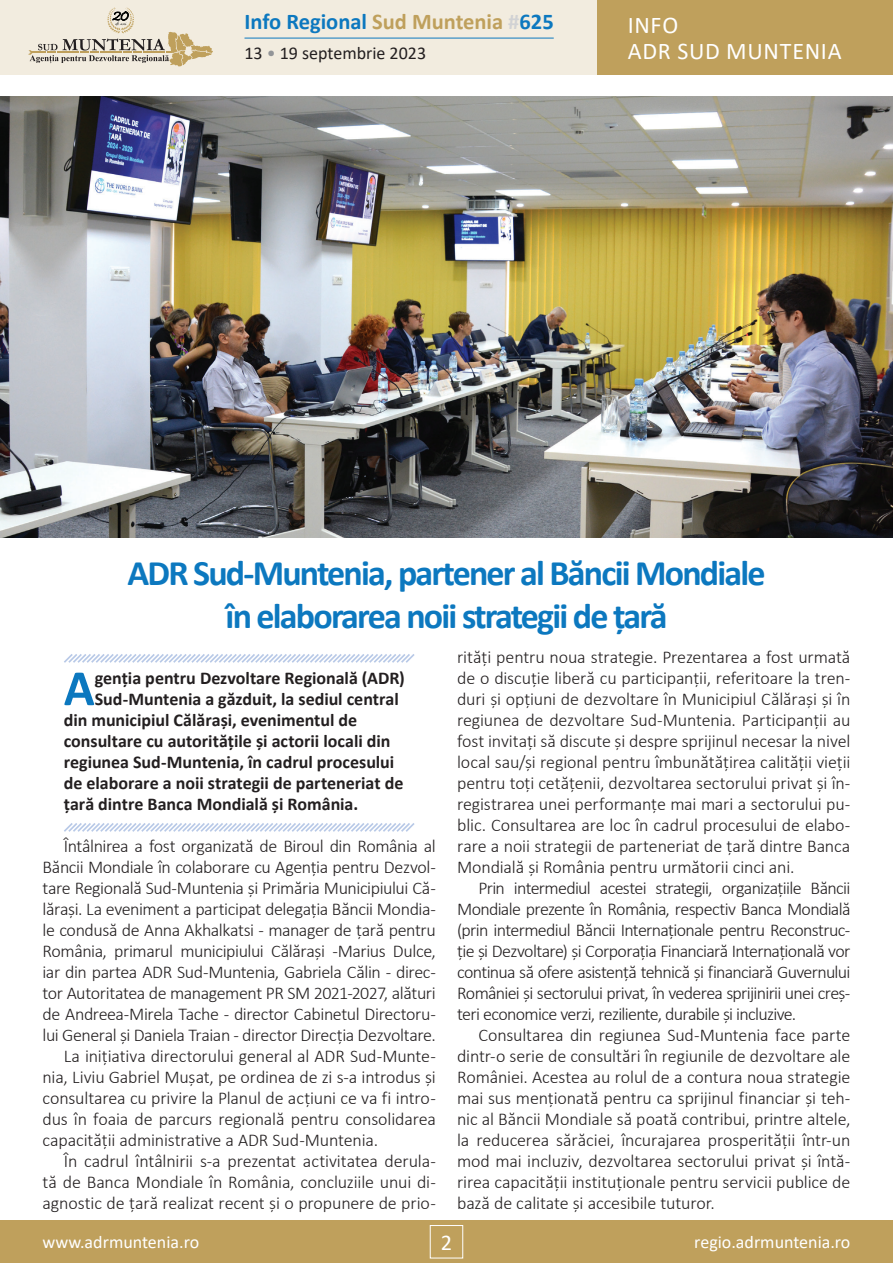
<style>
.page{position:relative;width:893px;height:1263px;background:#fff}
.page>*{position:absolute;margin:0;border:0;box-sizing:border-box;transform-origin:0 0}
.t1{font:700 51.15px "Calibri";color:#0c78bf}
.t2{font:700 36px/43.2px "Calibri";letter-spacing:-.05em;color:#0c78bf;text-align:center}
.t3{font:24px/25.5px "Calibri";letter-spacing:.03em;color:#fff}
.t4{font:700 22.5px "Calibri";color:#0c78bf}
.t5{font:22.5px "Calibri";color:#fff}
.t6{font:300 18px/21px "Calibri";letter-spacing:-.015em;color:#231f20;text-align:justify}
.t7{font:700 18px "Calibri";color:#231f20}
.t8{font:18px "Calibri";color:#fff}
.t9{font:18px "Calibri";color:#231f20}
.s1{color:#bfa05c}
.s2{color:#d1d2d4}
.s3{color:#939598}
</style>
<div class="page">
<div style="left:0;top:1220px;width:893px;height:43px;background:#bfa05c"></div>
<div style="left:430px;top:1225px;width:33px;height:33px;border:1px solid #fff"></div>
<div style="left:0;top:0;width:893px;height:75px;background:#f2ecdf"></div>
<div style="left:597px;top:0;width:296px;height:75px;background:#bfa05c"></div>
<hr style="left:244px;top:38px;width:310px;height:1px;background:#0c78bf">
<svg style="left:29px;top:8px;width:184px;height:58px"></svg>
<svg style="left:64px;top:654px;width:351px;height:9px"></svg>
<svg style="left:64px;top:823px;width:351px;height:9px"></svg>
<img style="left:0;top:96px;width:893px;height:441px">
<p class="t4" style="left:244px;top:6px;width:311px">Info Regional <span class="s1">Sud Muntenia</span> <span class="s2">#</span>625</p>
<p class="t9" style="left:244px;top:41px;width:183px">13 <span class="s3">•</span> 19 septembrie 2023</p>
<h3 class="t3" style="left:628px;top:12px;width:216px">INFO<br>ADR SUD MUNTENIA</h3>
<h2 class="t2" style="left:127px;top:551px;width:640px">ADR Sud-Muntenia, partener al Băncii Mondiale în elaborarea noii strategii de țară</h2>
<h1 class="t1" style="left:64px;top:652px;width:32px">A</h1>
<p class="t7" style="left:95px;top:665px;width:312px">genția pentru Dezvoltare Regională (ADR)</p>
<p class="t7" style="left:95px;top:686px;width:306px">Sud-Muntenia a găzduit, la sediul central</p>
<p class="t7" style="left:64px;top:707px;width:295px">din municipiul Călărași, evenimentul de</p>
<p class="t7" style="left:64px;top:728px;width:328px">consultare cu autoritățile și actorii locali din</p>
<p class="t7" style="left:64px;top:749px;width:332px">regiunea Sud-Muntenia, în cadrul procesului</p>
<p class="t7" style="left:64px;top:770px;width:341px">de elaborare a noii strategii de parteneriat de</p>
<p class="t7" style="left:64px;top:791px;width:296px">țară dintre Banca Mondială și România.</p>
<p class="t6" style="left:64px;top:835px;width:374px">Întâlnirea a fost organizată de Biroul din România al</p>
<p class="t6" style="left:43px;top:856px;width:395px">Băncii Mondiale în colaborare cu Agenția pentru Dezvol-</p>
<p class="t6" style="left:43px;top:877px;width:395px">tare Regională Sud-Muntenia și Primăria Municipiului Că-</p>
<p class="t6" style="left:43px;top:898px;width:395px">lărași. La eveniment a participat delegația Băncii Mondia-</p>
<p class="t6" style="left:43px;top:919px;width:395px">le condusă de Anna Akhalkatsi - manager de țară pentru</p>
<p class="t6" style="left:43px;top:940px;width:395px">România, primarul municipiului Călărași -Marius Dulce,</p>
<p class="t6" style="left:43px;top:961px;width:395px">iar din partea ADR Sud-Muntenia, Gabriela Călin - direc-</p>
<p class="t6" style="left:43px;top:982px;width:395px">tor Autoritatea de management PR SM 2021-2027, alături</p>
<p class="t6" style="left:43px;top:1003px;width:395px">de Andreea-Mirela Tache - director Cabinetul Directoru-</p>
<p class="t6" style="left:43px;top:1024px;width:395px">lui General și Daniela Traian - director Direcția Dezvoltare.</p>
<p class="t6" style="left:64px;top:1045px;width:374px">La inițiativa directorului general al ADR Sud-Munte-</p>
<p class="t6" style="left:43px;top:1066px;width:395px">nia, Liviu Gabriel Mușat, pe ordinea de zi s-a introdus și</p>
<p class="t6" style="left:43px;top:1087px;width:395px">consultarea cu privire la Planul de acțiuni ce va fi intro-</p>
<p class="t6" style="left:43px;top:1108px;width:395px">dus în foaia de parcurs regională pentru consolidarea</p>
<p class="t6" style="left:43px;top:1129px;width:337px">capacității administrative a ADR Sud-Muntenia.</p>
<p class="t6" style="left:64px;top:1150px;width:374px">În cadrul întâlnirii s-a prezentat activitatea derula-</p>
<p class="t6" style="left:43px;top:1171px;width:395px">tă de Banca Mondiale în România, concluziile unui di-</p>
<p class="t6" style="left:43px;top:1192px;width:395px">agnostic de țară realizat recent și o propunere de prio-</p>
<p class="t6" style="left:457px;top:646px;width:395px">rități pentru noua strategie. Prezentarea a fost urmată de o discuție liberă cu participanții, referitoare la tren&shy;duri și opțiuni de dezvoltare în Municipiul Călărași și în regiunea de dezvoltare Sud-Muntenia. Participanții au fost invitați să discute și despre sprijinul necesar la nivel local sau/și regional pentru îmbunătățirea calității vieții pentru toți cetățenii, dezvoltarea sectorului privat și în&shy;registrarea unei performanțe mai mari a sectorului pu&shy;blic. Consultarea are loc în cadrul procesului de elabo&shy;rare a noii strategii de parteneriat de țară dintre Banca Mondială și România pentru următorii cinci ani.</p>
<p class="t6" style="left:457px;top:878px;width:395px;text-indent:21px">Prin intermediul acestei strategii, organizațiile Băncii Mondiale prezente în România, respectiv Banca Mondială (prin intermediul Băncii Internaționale pentru Reconstruc&shy;ție și Dezvoltare) și Corporația Financiară Internațională vor continua să ofere asistență tehnică și financiară Guvernului României și sectorului privat, în vederea sprijinirii unei creș&shy;teri economice verzi, reziliente, durabile și incluzive.</p>
<p class="t6" style="left:457px;top:1025px;width:395px;text-indent:21px">Consultarea din regiunea Sud-Muntenia face parte dintr-o serie de consultări în regiunile de dezvoltare ale României. Acestea au rolul de a contura noua strategie mai sus menționată pentru ca sprijinul financiar și teh&shy;nic al Băncii Mondiale să poată contribui, printre altele, la reducerea sărăciei, încurajarea prosperității într-un mod mai incluziv, dezvoltarea sectorului privat și întă&shy;rirea capacității instituționale pentru servicii publice de bază de calitate și accesibile tuturor.</p>
<p class="t8" style="left:43px;top:1230px;width:158px">www.adrmuntenia.ro</p>
<p class="t5" style="left:441px;top:1226px;width:13px">2</p>
<p class="t8" style="left:694px;top:1230px;width:158px">regio.adrmuntenia.ro</p>
</div>
